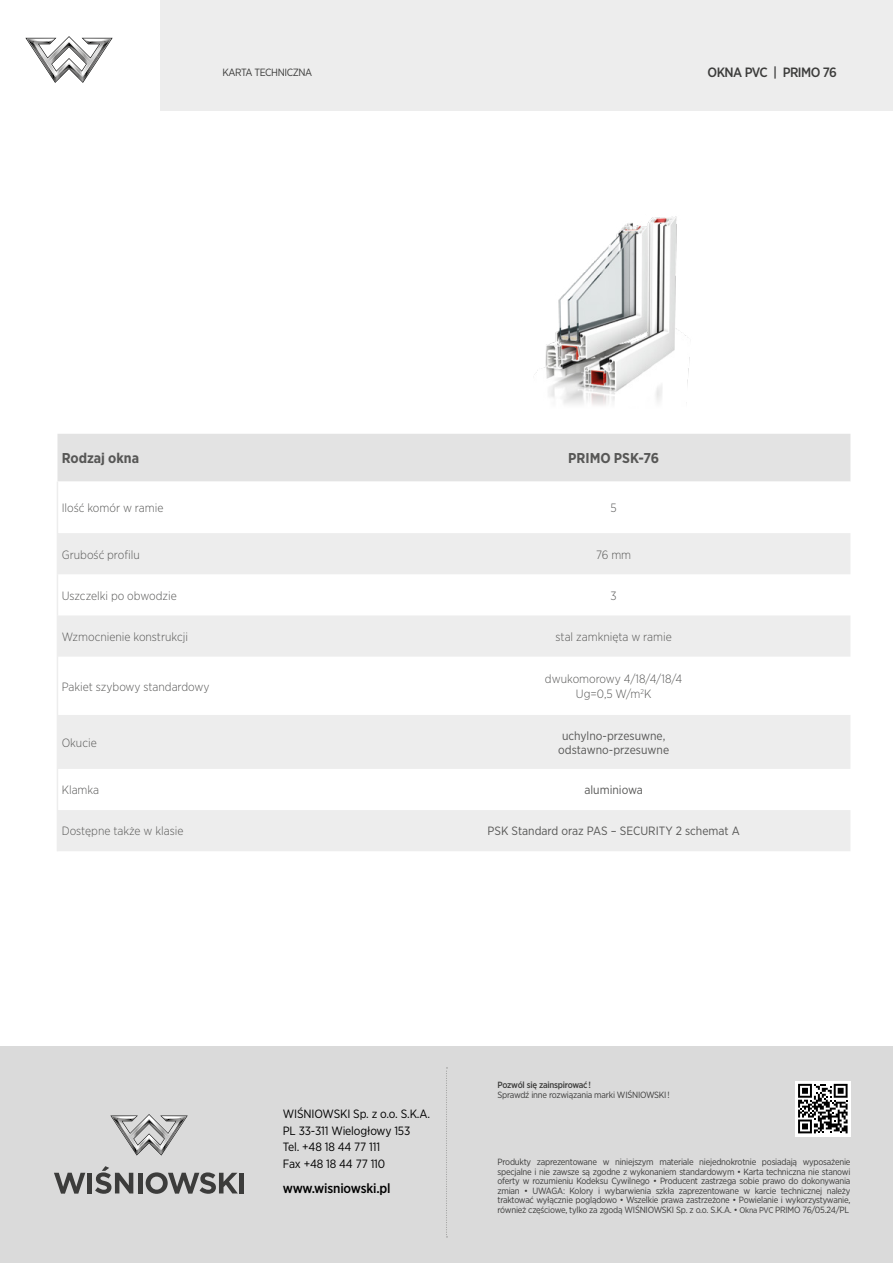
<style>
.page{position:relative;width:893px;height:1263px;background:#fff}
.page>*{position:absolute;margin:0;border:0;box-sizing:border-box;transform-origin:0 0}
.t1{font:700 14.25px "Gotham Narrow";color:#575756}
.t2{font:500 13.5px "Gotham Narrow";letter-spacing:-.01em;color:#000}
.t3{font:500 13.5px "Gotham Narrow";letter-spacing:-.04em;color:#3c3c3b}
.t4{font:300 12px/14.4px "Gotham Narrow";color:#575756;text-align:center}
.t5{font:12px/14.4px "Gotham Narrow";color:#575756;text-align:center}
.t6{font:12px/16.5px "Gotham Narrow";letter-spacing:-.01em;color:#000}
.t7{font:10.5px "Gotham Narrow";letter-spacing:-.04em;color:#3c3c3b}
.t8{font:9px/9.4px "Gotham Narrow";letter-spacing:-.025em;color:#3c3c3b;text-align:justify}
.t9{font:500 9px "Gotham Narrow";letter-spacing:-.025em;color:#3c3c3b}
.s1{font-size:8.25px}
</style>
<div class="page">
<div style="left:159px;top:0;width:734px;height:111px;background:#ededed"></div>
<svg style="left:25px;top:36px;width:88px;height:47px"></svg>
<div style="left:57px;top:434px;width:793px;height:48px;background:#e3e3e3"></div>
<svg style="left:58px;top:533px;width:792px;height:318px;fill:#ededed"></svg>
<hr style="left:57px;top:482px;width:1px;height:51px;background:#ededed">
<hr style="left:57px;top:533px;width:1px;height:41px;background:#ededed">
<hr style="left:57px;top:574px;width:1px;height:41px;background:#ededed">
<hr style="left:57px;top:615px;width:1px;height:42px;background:#ededed">
<hr style="left:57px;top:657px;width:1px;height:58px;background:#ededed">
<hr style="left:57px;top:715px;width:1px;height:54px;background:#ededed">
<hr style="left:57px;top:769px;width:1px;height:41px;background:#ededed">
<hr style="left:57px;top:810px;width:1px;height:41px;background:#ededed">
<img style="left:534px;top:216px;width:156px;height:189px">
<div style="left:0;top:1046px;width:893px;height:217px;background:#dadada"></div>
<svg style="left:110px;top:1114px;width:78px;height:41px"></svg>
<svg style="left:54px;top:1173px;width:31px;height:20px"></svg>
<div style="left:87px;top:1173px;width:5px;height:20px;background:#3c3c3b"></div>
<svg style="left:95px;top:1166px;width:38px;height:28px"></svg>
<div style="left:138px;top:1173px;width:5px;height:20px;background:#3c3c3b"></div>
<svg style="left:146px;top:1172px;width:92px;height:22px"></svg>
<hr style="left:240px;top:1173px;width:4px;height:20px;background:#3c3c3b">
<svg style="left:446px;top:1067px;width:1px;height:170px"></svg>
<div style="left:795px;top:1081px;width:55px;height:55px;background:#fff"></div>
<svg style="left:798px;top:1084px;width:50px;height:49px"></svg>
<p class="t7" style="left:222px;top:66px;width:91px">KARTA TECHNICZNA</p>
<h2 class="t3" style="left:707px;top:64px;width:131px">OKNA PVC | PRIMO 76</h2>
<h1 class="t1" style="left:62px;top:449px;width:79px">Rodzaj okna</h1>
<h1 class="t1" style="left:568px;top:449px;width:92px">PRIMO PSK-76</h1>
<h3 class="t4" style="left:62px;top:500px;width:103px">Ilość komór w ramie</h3>
<h3 class="t4" style="left:611px;top:500px;width:8px">5</h3>
<h3 class="t4" style="left:62px;top:547px;width:80px">Grubość profilu</h3>
<h3 class="t4" style="left:596px;top:547px;width:37px">76 mm</h3>
<h3 class="t4" style="left:62px;top:588px;width:117px">Uszczelki po obwodzie</h3>
<h3 class="t4" style="left:611px;top:588px;width:8px">3</h3>
<h3 class="t4" style="left:62px;top:629px;width:128px">Wzmocnienie konstrukcji</h3>
<h3 class="t4" style="left:556px;top:629px;width:118px">stal zamknięta w ramie</h3>
<h3 class="t4" style="left:62px;top:679px;width:149px">Pakiet szybowy standardowy</h3>
<h3 class="t4" style="left:545px;top:672px;width:139px">dwukomorowy 4/18/4/18/4<br>Ug=0,5 W/m<sup>2</sup>K</h3>
<h3 class="t4" style="left:62px;top:735px;width:37px">Okucie</h3>
<h3 class="t5" style="left:558px;top:728px;width:112px">uchylno-przesuwne, odstawno-przesuwne</h3>
<h3 class="t4" style="left:62px;top:782px;width:39px">Klamka</h3>
<h3 class="t5" style="left:584px;top:783px;width:60px">aluminiowa</h3>
<h3 class="t4" style="left:62px;top:824px;width:123px">Dostępne także w klasie</h3>
<h3 class="t5" style="left:488px;top:824px;width:254px">PSK Standard oraz PAS – SECURITY 2 schemat A</h3>
<h3 class="t6" style="left:283px;top:1105px;width:149px">WIŚNIOWSKI Sp. z o.o. S.K.A.<br>PL 33-311 Wielogłowy 153<br>Tel. +48 18 44 77 111<br>Fax +48 18 44 77 110</h3>
<h2 class="t2" style="left:283px;top:1179px;width:109px">www.wisniowski.pl</h2>
<p class="t9" style="left:497px;top:1079px;width:95px">Pozwól się zainspirować!</p>
<p class="t8" style="left:497px;top:1089px;width:174px">Sprawdź inne rozwiązania marki WIŚNIOWSKI!</p>
<p class="t8" style="left:497px;top:1157px;width:354px">Produkty zaprezentowane w niniejszym materiale niejednokrotnie posiadają wyposażenie specjalne i nie zawsze są zgodne z wykonaniem standardowym • Karta techniczna nie stanowi oferty w rozumieniu Kodeksu Cywilnego • Producent zastrzega sobie prawo do dokonywania zmian • UWAGA: Kolory i wybarwienia szkła zaprezentowane w karcie technicznej należy traktować wyłącznie poglądowo • Wszelkie prawa zastrzeżone • Powielanie i wykorzystywanie, również częściowe, tylko za zgodą WIŚNIOWSKI Sp. z o.o. S.K.A. • <span class="s1">Okna PVC</span> PRIMO 76/05.24/PL</p>
</div>
